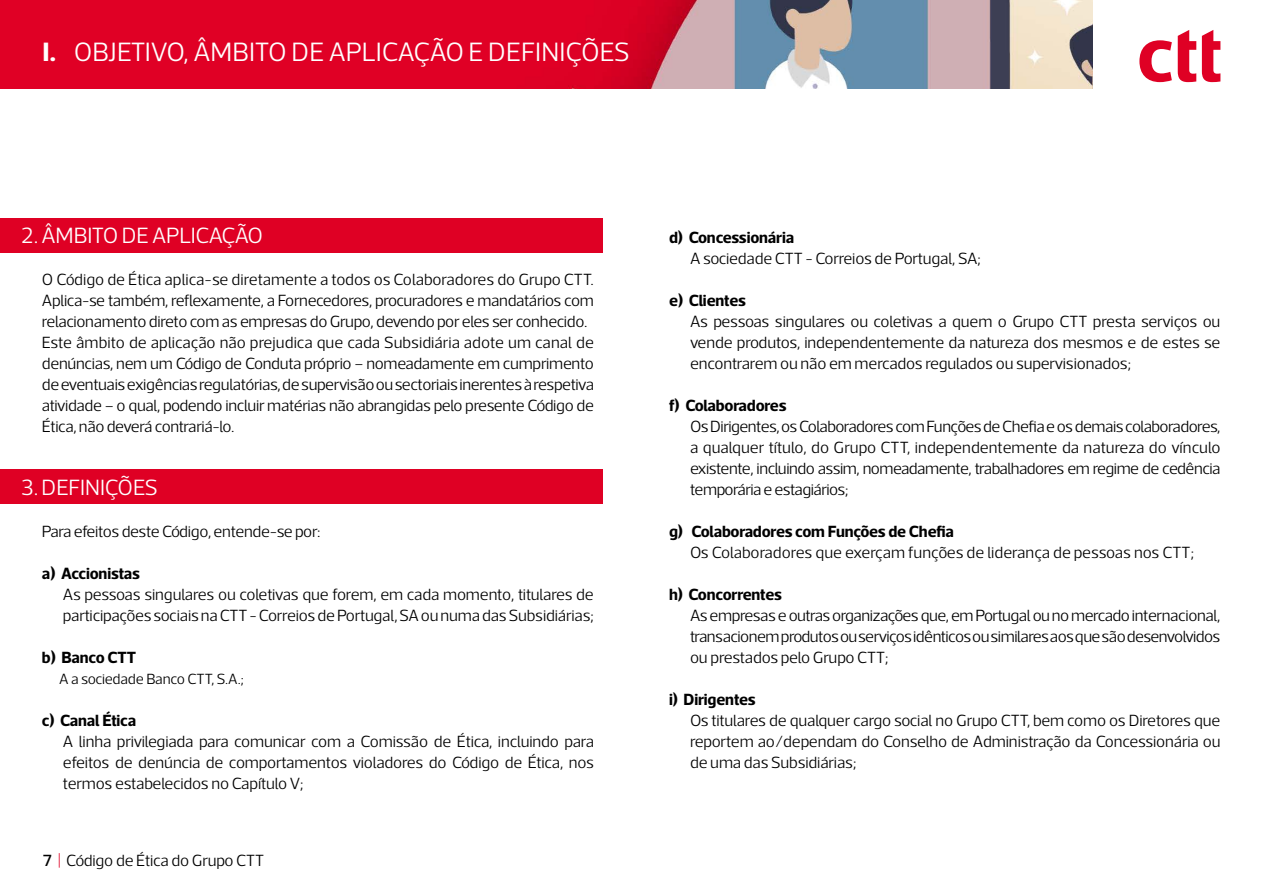
<style>
.page{position:relative;width:1263px;height:893px;background:#fff}
.page>*{position:absolute;margin:0;border:0;box-sizing:border-box;transform-origin:0 0}
.t1{font:300 27px "Acto CTT";color:#fff}
.t2{font:300 22.5px "Acto CTT";letter-spacing:-.01em;color:#fff}
.t3{font:300 16.5px/21px "Acto CTT";letter-spacing:-.02em;color:#000;text-align:justify}
.t4{font:700 16.5px "Acto CTT";letter-spacing:-.01em;color:#000}
.t5{font:300 15px "Acto CTT";letter-spacing:-.01em;color:#000}
.s1{font-weight:700}
.s2{font-weight:500}
.s3{color:#df0024}
</style>
<div class="page">
<img style="left:0;top:0;width:1092px;height:89px">
<svg style="left:1139px;top:40px;width:33px;height:42px"></svg>
<svg style="left:1178px;top:30px;width:18px;height:52px"></svg>
<svg style="left:1202px;top:30px;width:18px;height:52px"></svg>
<div style="left:0;top:218px;width:603px;height:35px;background:#df0024"></div>
<div style="left:0;top:470px;width:603px;height:34px;background:#df0024"></div>
<h1 class="t1" style="left:43px;top:36px;width:588px"><span class="s1">I.</span> OBJETIVO, ÂMBITO DE APLICAÇÃO E DEFINIÇÕES</h1>
<h2 class="t2" style="left:21px;top:223px;width:244px">2. ÂMBITO DE APLICAÇÃO</h2>
<p class="t3" style="left:42px;top:269px;width:554px;text-align:left">O Código de Ética aplica-se diretamente a todos os Colaboradores do Grupo CTT.<br>Aplica-se também, reflexamente, a Fornecedores, procuradores e mandatários com relacionamento direto com as empresas do Grupo, devendo por eles ser conhecido.<br>Este âmbito de aplicação não prejudica que cada Subsidiária adote um canal de denúncias, nem um Código de Conduta próprio – nomeadamente em cumprimento de eventuais exigências regulatórias, de supervisão ou sectoriais inerentes à respetiva atividade – o qual, podendo incluir matérias não abrangidas pelo presente Código de Ética, não deverá contrariá-lo.</p>
<h2 class="t2" style="left:21px;top:475px;width:138px">3. DEFINIÇÕES</h2>
<p class="t3" style="left:42px;top:521px;width:280px">Para efeitos deste Código, entende-se por:</p>
<p class="t4" style="left:42px;top:563px;width:100px">a) Accionistas</p>
<p class="t3" style="left:63px;top:584px;width:533px">As pessoas singulares ou coletivas que forem, em cada momento, titulares de participações sociais na CTT - Correios de Portugal, SA ou numa das Subsidiárias;</p>
<p class="t4" style="left:42px;top:647px;width:96px">b) Banco CTT</p>
<p class="t5" style="left:59px;top:670px;width:186px">A a sociedade Banco CTT, S.A.;</p>
<p class="t4" style="left:42px;top:710px;width:96px">c) Canal Ética</p>
<p class="t3" style="left:63px;top:731px;width:533px">A linha privilegiada para comunicar com a Comissão de Ética, incluindo para efeitos de denúncia de comportamentos violadores do Código de Ética, nos termos estabelecidos no Capítulo V;</p>
<p class="t3" style="left:43px;top:850px;width:223px"><span class="s2">7</span> <span class="s3">|</span> Código de Ética do Grupo CTT</p>
<p class="t4" style="left:669px;top:227px;width:127px">d) Concessionária</p>
<p class="t3" style="left:690px;top:248px;width:292px">A sociedade CTT - Correios de Portugal, SA;</p>
<p class="t4" style="left:669px;top:290px;width:79px">e) Clientes</p>
<p class="t3" style="left:690px;top:311px;width:532px">As pessoas singulares ou coletivas a quem o Grupo CTT presta serviços ou vende produtos, independentemente da natureza dos mesmos e de estes se encontrarem ou não em mercados regulados ou supervisionados;</p>
<p class="t4" style="left:669px;top:395px;width:119px">f) Colaboradores</p>
<p class="t3" style="left:690px;top:416px;width:532px">Os Dirigentes, os Colaboradores com Funções de Chefia e os demais colaboradores, a qualquer título, do Grupo CTT, independentemente da natureza do vínculo existente, incluindo assim, nomeadamente, trabalhadores em regime de cedência temporária e estagiários;</p>
<p class="t4" style="left:669px;top:521px;width:286px">g) Colaboradores com Funções de Chefia</p>
<p class="t3" style="left:690px;top:542px;width:506px">Os Colaboradores que exerçam funções de liderança de pessoas nos CTT;</p>
<p class="t4" style="left:669px;top:584px;width:115px">h) Concorrentes</p>
<p class="t3" style="left:690px;top:605px;width:532px">As empresas e outras organizações que, em Portugal ou no mercado internacional, transacionem produtos ou serviços idênticos ou similares aos que são desenvolvidos ou prestados pelo Grupo CTT;</p>
<p class="t4" style="left:669px;top:689px;width:88px">i) Dirigentes</p>
<p class="t3" style="left:690px;top:710px;width:532px">Os titulares de qualquer cargo social no Grupo CTT, bem como os Diretores que reportem ao/dependam do Conselho de Administração da Concessionária ou de uma das Subsidiárias;</p>
</div>
